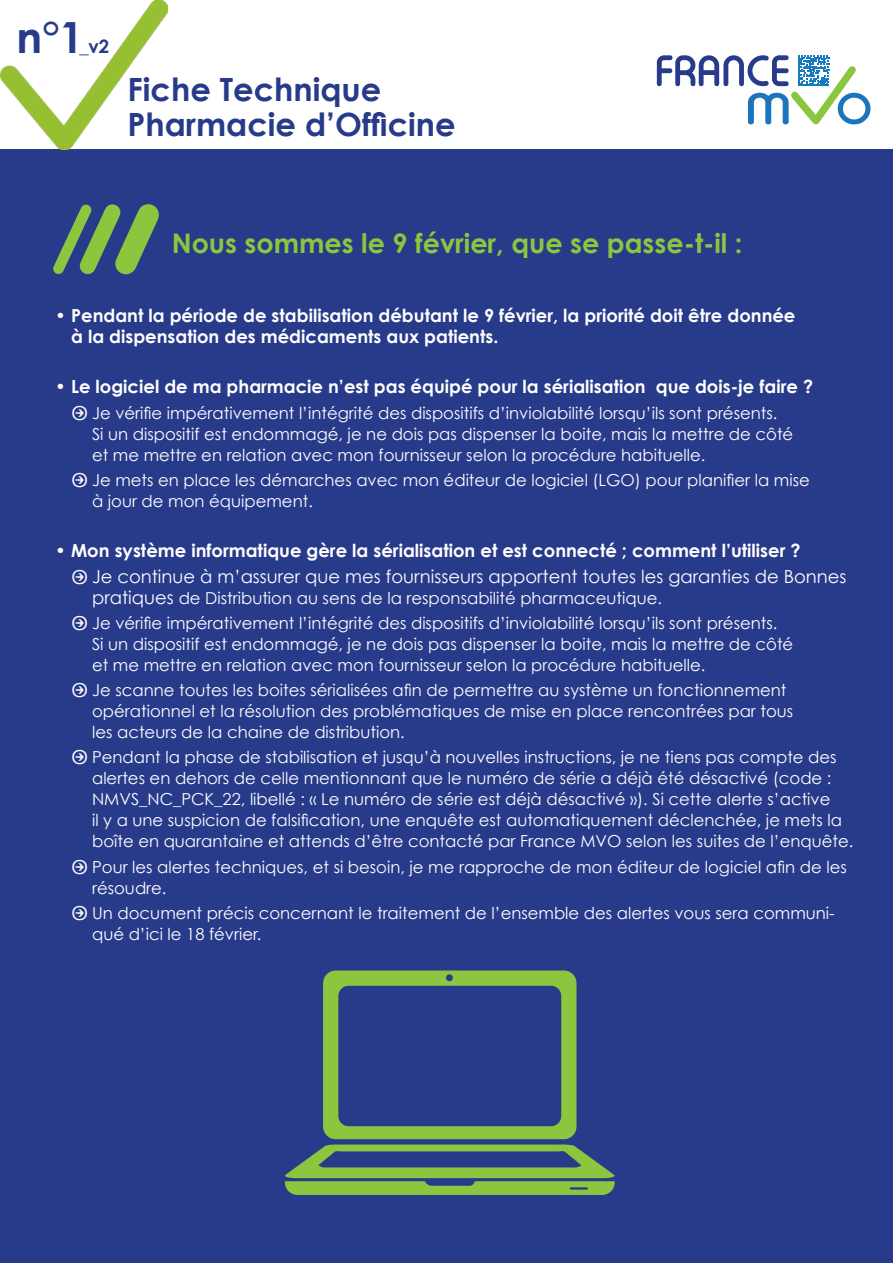
<style>
.page{position:relative;width:893px;height:1263px;background:#fff}
.page>*{position:absolute;margin:0;border:0;box-sizing:border-box;transform-origin:0 0}
.t1{font:700 42.9px "Century Gothic";color:#283a8a}
.t2{font:700 32.1px/35.2px "Century Gothic";color:#283a8a}
.t3{font:700 27px "Century Gothic";color:#8bc63e}
.t4{font:700 18.45px "Century Gothic";color:#283a8a}
.t5{font:700 18px/21px "Century Gothic";color:#fff}
.t6{font:18px "Century Gothic";color:#fff}
.t7{font:16.5px/21px "Century Gothic";color:#fff}
.s1{font-family:"Bienvenue Picto TT"}
.s2{font-family:"Bienvenue Picto TT";font-size:16.5px}
.s3{font-size:18px}
</style>
<div class="page">
<div style="left:0;top:150px;width:893px;height:1113px;background:#283a8a"></div>
<svg style="left:657px;top:55px;width:213px;height:70px"></svg>
<hr style="left:798px;top:84px;width:31px;height:2px;background:#177ac0">
<svg style="left:53px;top:204px;width:106px;height:71px"></svg>
<svg style="left:285px;top:970px;width:330px;height:225px"></svg>
<img style="left:0;top:0;width:168px;height:150px">
<p class="t1" style="left:17px;top:11px;width:69px">n°1</p>
<p class="t4" style="left:79px;top:35px;width:31px">_v2</p>
<p class="t2" style="left:128px;top:71px;width:330px">Fiche Technique<br>Pharmacie d’Officine</p>
<p class="t3" style="left:172px;top:226px;width:572px">Nous sommes le 9 février, que se passe-t-il :</p>
<p class="t5" style="left:71px;top:304px;width:726px;text-indent:-16px">• Pendant la période de stabilisation débutant le 9 février, la priorité doit être donnée à la dispensation des médicaments aux patients.</p>
<p class="t5" style="left:55px;top:376px;width:759px">• Le logiciel de ma pharmacie n’est pas équipé pour la sérialisation que dois-je faire ?</p>
<p class="t7" style="left:92px;top:402px;width:703px;text-indent:-20px"><span class="s1">U</span> Je vérifie impérativement l’intégrité des dispositifs d’inviolabilité lorsqu’ils sont présents.<br>Si un dispositif est endommagé, je ne dois pas dispenser la boite, mais la mettre de côté et me mettre en relation avec mon fournisseur selon la procédure habituelle.</p>
<p class="t7" style="left:92px;top:469px;width:719px;text-indent:-20px"><span class="s1">U</span> Je mets en place les démarches avec mon éditeur de logiciel (LGO) pour planifier la mise à jour de mon équipement.</p>
<p class="t5" style="left:55px;top:540px;width:747px">• Mon système informatique gère la sérialisation et est connecté ; comment l’utiliser ?</p>
<p class="t6" style="left:72px;top:565px;width:776px"><span class="s2">U</span> Je continue à m’assurer que mes fournisseurs apportent toutes les garanties de Bonnes</p>
<p class="t7" style="left:92px;top:587px;width:571px"><span class="s3">pratiques</span> de Distribution au sens de la responsabilité pharmaceutique.</p>
<p class="t7" style="left:92px;top:612px;width:703px;text-indent:-20px"><span class="s1">U</span> Je vérifie impérativement l’intégrité des dispositifs d’inviolabilité lorsqu’ils sont présents.<br>Si un dispositif est endommagé, je ne dois pas dispenser la boite, mais la mettre de côté et me mettre en relation avec mon fournisseur selon la procédure habituelle.</p>
<p class="t7" style="left:92px;top:679px;width:703px;text-indent:-20px"><span class="s1">U</span> Je scanne toutes les boites sérialisées afin de permettre au système un fonctionnement opérationnel et la résolution des problématiques de mise en place rencontrées par tous les acteurs de la chaine de distribution.</p>
<p class="t7" style="left:92px;top:747px;width:763px;text-indent:-20px"><span class="s1">U</span> Pendant la phase de stabilisation et jusqu’à nouvelles instructions, je ne tiens pas compte des alertes en dehors de celle mentionnant que le numéro de série a déjà été désactivé (code :<br>NMVS_NC_PCK_22, libellé : « Le numéro de série est déjà désactivé »). Si cette alerte s’active<br>il y a une suspicion de falsification, une enquête est automatiquement déclenchée, je mets la boîte en quarantaine et attends d’être contacté par France MVO selon les suites de l’enquête.</p>
<p class="t7" style="left:92px;top:856px;width:756px;text-indent:-20px"><span class="s1">U</span> Pour les alertes techniques, et si besoin, je me rapproche de mon éditeur de logiciel afin de les résoudre.</p>
<p class="t7" style="left:92px;top:902px;width:744px;text-indent:-20px"><span class="s1">U</span> Un document précis concernant le traitement de l’ensemble des alertes vous sera communi&shy;qué d’ici le 18 février.</p>
</div>
